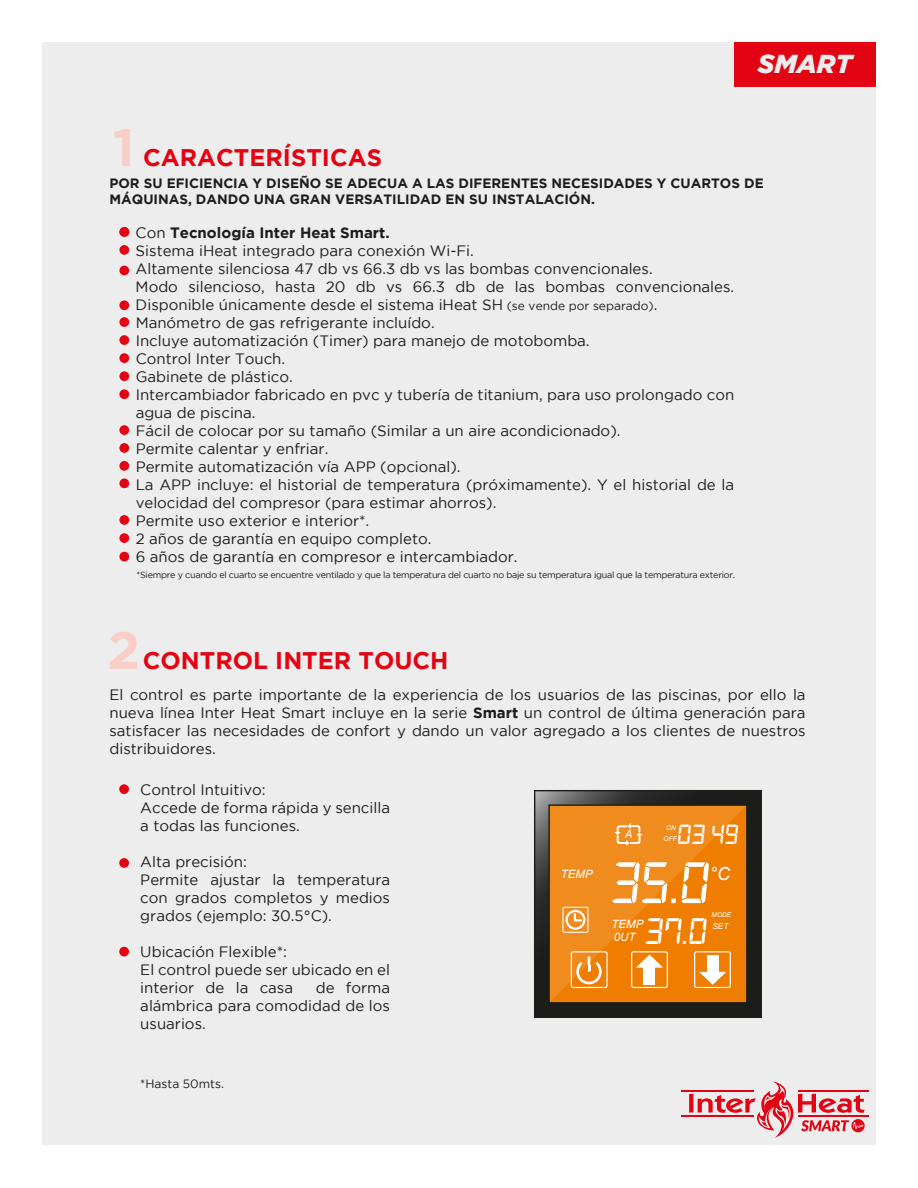
<style>
.page{position:relative;width:918px;height:1188px;background:#fff}
.page>*{position:absolute;margin:0;border:0;box-sizing:border-box;transform-origin:0 0}
.t1{font:italic 62.4px "Digital 7";color:#fff}
.t2{font:700 52.5px "Gotham";color:#facec8}
.t3{font:italic 39.3px "Digital 7";color:#fff}
.t4{font:italic 29.55px "Digital 7";color:#fff}
.t5{font:italic 900 25.8px "Gotham";color:#ededed}
.t6{font:700 24px "Gotham";color:#e30413}
.t7{font:italic 18px "Arial";color:#fff}
.t8{font:15px/18px "Gotham";color:#1c1c1b}
.t9{font:700 13.5px/16.2px "Gotham";color:#1c1c1b}
.t10{font:12px "Gotham";color:#1c1c1b}
.t11{font:italic 11.55px "Arial";color:#fff}
.t12{font:9px "Gotham";letter-spacing:-.03em;color:#1c1c1b}
.t13{font:italic 8.25px "Arial";color:#fff}
.t14{font:italic 6.6px/10.8px "Arial";color:#fff;text-align:center}
.s1{font-size:52.5px;color:#facec8}
.s2{font-weight:700}
.s3{font-size:12px}
</style>
<div class="page">
<div style="left:43px;top:42px;width:833px;height:1103px;background:#ededed"></div>
<div style="left:734px;top:42px;width:142px;height:45px;background:#e30413"></div>
<svg style="left:689px;top:1094px;width:4px;height:19px"></svg>
<hr style="left:681px;top:1116px;width:73px;height:1px;background:#e30413">
<hr style="left:681px;top:1090px;width:73px;height:2px;background:#e30413">
<hr style="left:798px;top:1090px;width:70px;height:2px;background:#e30413">
<hr style="left:798px;top:1116px;width:70px;height:1px;background:#e30413">
<svg style="left:698px;top:1081px;width:167px;height:57px"></svg>
<div style="left:119px;top:784px;width:10px;height:10px;background:#e30413;border-radius:50%"></div>
<div style="left:119px;top:858px;width:10px;height:10px;background:#e30413;border-radius:50%"></div>
<div style="left:119px;top:947px;width:10px;height:9px;background:#e30413;border-radius:50%"></div>
<svg style="left:535px;top:791px;width:226px;height:226px;background:#7a470f"></svg>
<svg style="left:535px;top:791px;width:196px;height:197px;background:#d58022"></svg>
<div style="left:707px;top:955px;width:12px;height:17px;background:#fff"></div>
<div style="left:119px;top:227px;width:10px;height:10px;background:#e30413;border-radius:50%"></div>
<div style="left:119px;top:245px;width:10px;height:10px;background:#e30413;border-radius:50%"></div>
<div style="left:119px;top:266px;width:10px;height:9px;background:#e30413;border-radius:50%"></div>
<div style="left:119px;top:300px;width:10px;height:10px;background:#e30413;border-radius:50%"></div>
<div style="left:119px;top:317px;width:10px;height:10px;background:#e30413;border-radius:50%"></div>
<div style="left:119px;top:335px;width:10px;height:10px;background:#e30413;border-radius:50%"></div>
<div style="left:119px;top:353px;width:10px;height:10px;background:#e30413;border-radius:50%"></div>
<div style="left:119px;top:371px;width:10px;height:10px;background:#e30413;border-radius:50%"></div>
<div style="left:119px;top:389px;width:10px;height:10px;background:#e30413;border-radius:50%"></div>
<div style="left:119px;top:425px;width:10px;height:10px;background:#e30413;border-radius:50%"></div>
<div style="left:119px;top:443px;width:10px;height:10px;background:#e30413;border-radius:50%"></div>
<div style="left:119px;top:461px;width:10px;height:10px;background:#e30413;border-radius:50%"></div>
<div style="left:119px;top:478px;width:10px;height:10px;background:#e30413;border-radius:50%"></div>
<div style="left:119px;top:533px;width:10px;height:10px;background:#e30413;border-radius:50%"></div>
<div style="left:119px;top:515px;width:10px;height:10px;background:#e30413;border-radius:50%"></div>
<div style="left:119px;top:552px;width:10px;height:9px;background:#e30413;border-radius:50%"></div>
<h3 class="t6" style="left:113px;top:144px;width:271px"><span class="s1">1</span> CARACTERÍSTICAS</h3>
<h3 class="t5" style="left:758px;top:49px;width:96px">SMART</h3>
<p class="t9" style="left:110px;top:175px;width:656px">POR SU EFICIENCIA Y DISEÑO SE ADECUA A LAS DIFERENTES NECESIDADES Y CUARTOS DE<br>MÁQUINAS, DANDO UNA GRAN VERSATILIDAD EN SU INSTALACIÓN.</p>
<p class="t8" style="left:136px;top:223px;width:600px">Con <span class="s2">Tecnología Inter Heat Smart.<br></span>Sistema iHeat integrado para conexión Wi-Fi.<br>Altamente silenciosa 47 db vs 66.3 db vs las bombas convencionales.<br>Modo silencioso, hasta 20 db vs 66.3 db de las bombas convencionales.<br>Disponible únicamente desde el sistema iHeat SH <span class="s3">(se vende por separado)</span>.<br>Manómetro de gas refrigerante incluído.<br>Incluye automatización (Timer) para manejo de motobomba.<br>Control Inter Touch.<br>Gabinete de plástico.<br>Intercambiador fabricado en pvc y tubería de titanium, para uso prolongado con agua de piscina.<br>Fácil de colocar por su tamaño (Similar a un aire acondicionado).<br>Permite calentar y enfriar.<br>Permite automatización vía APP (opcional).<br>La APP incluye: el historial de temperatura (próximamente). Y el historial de la velocidad del compresor (para estimar ahorros).<br>Permite uso exterior e interior*.<br>2 años de garantía en equipo completo.<br>6 años de garantía en compresor e intercambiador.</p>
<p class="t12" style="left:137px;top:570px;width:600px">*Siempre y cuando el cuarto se encuentre ventilado y que la temperatura del cuarto no baje su temperatura igual que la temperatura exterior.</p>
<h2 class="t2" style="left:107px;top:620px;width:34px">2</h2>
<h3 class="t6" style="left:143px;top:647px;width:307px">CONTROL INTER TOUCH</h3>
<p class="t8" style="left:109px;top:685px;width:698px;text-align:justify">El control es parte importante de la experiencia de los usuarios de las piscinas, por ello la nueva línea Inter Heat Smart incluye en la serie <span class="s2">Smart</span> un control de última generación para satisfacer las necesidades de confort y dando un valor agregado a los clientes de nuestros distribuidores.</p>
<p class="t8" style="left:140px;top:780px;width:251px">Control Intuitivo:<br>Accede de forma rápida y sencilla a todas las funciones.</p>
<p class="t8" style="left:140px;top:852px;width:251px">Alta precisión:<br>Permite ajustar la temperatura con grados completos y medios grados (ejemplo: 30.5°C).</p>
<p class="t8" style="left:140px;top:942px;width:251px">Ubicación Flexible*:<br>El control puede ser ubicado en el interior de la casa</p>
<p class="t8" style="left:140px;top:978px;width:251px;text-align:justify;text-indent:175px">de forma alámbrica para comodidad de los usuarios.</p>
<p class="t10" style="left:140px;top:1077px;width:85px">*Hasta 50mts.</p>
<p class="t11" style="left:561px;top:866px;width:33px">TEMP</p>
<p class="t11" style="left:625px;top:827px;width:9px">A</p>
<h3 class="t4" style="left:678px;top:822px;width:63px">03 49</h3>
<p class="t14" style="left:664px;top:823px;width:15px">ON<br>OFF</p>
<h1 class="t1" style="left:611px;top:855px;width:100px">35.0</h1>
<p class="t7" style="left:710px;top:862px;width:22px">°C</p>
<p class="t14" style="left:712px;top:909px;width:21px">MODE</p>
<p class="t13" style="left:712px;top:921px;width:17px">SET</p>
<h3 class="t3" style="left:645px;top:914px;width:64px">37.0</h3>
<p class="t11" style="left:612px;top:916px;width:33px">TEMP</p>
<p class="t11" style="left:614px;top:930px;width:23px">0UT</p>
</div>
